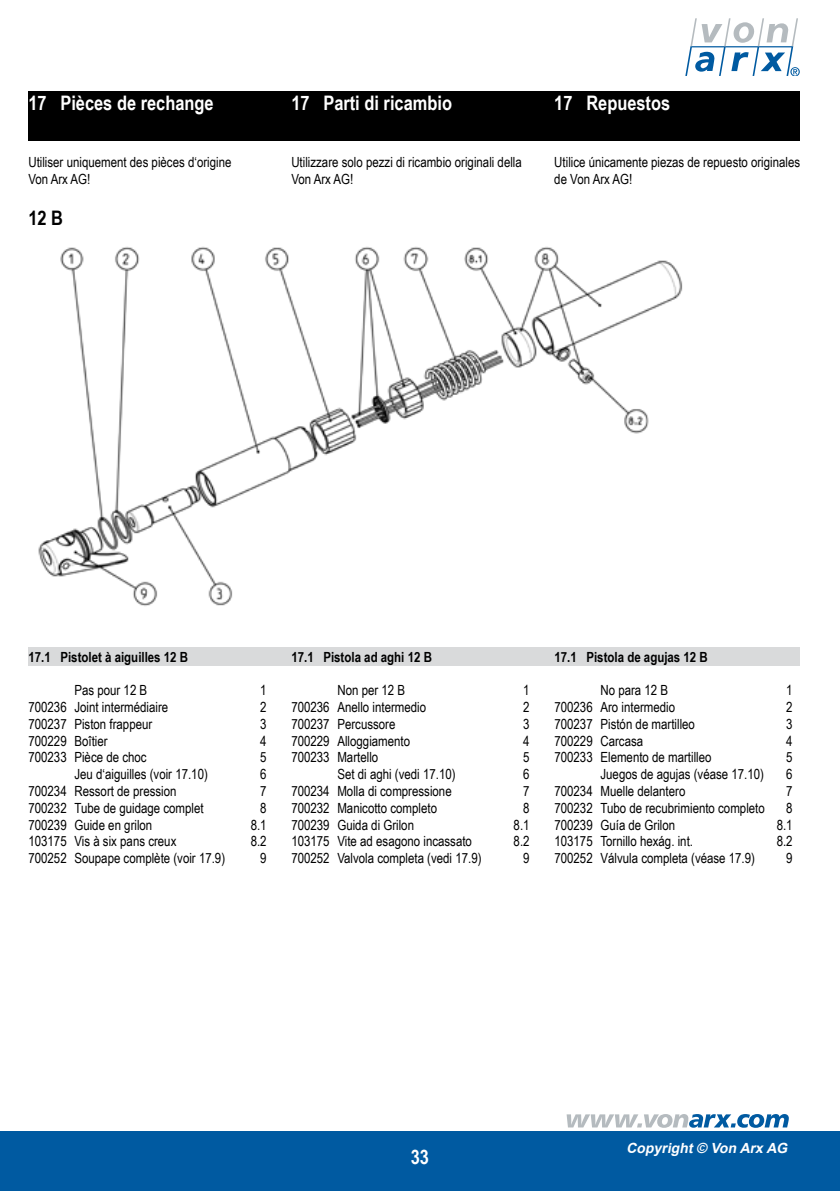
<style>
.page{position:relative;width:840px;height:1191px;background:#fff}
.page>*{position:absolute;margin:0;border:0;box-sizing:border-box;transform-origin:0 0}
.t1{font:700 20px "Arial Narrow";color:#fff}
.t2{font:700 20px "Arial Narrow";color:#000}
.t3{font:14px/16.8px "Arial Narrow";color:#000}
.t4{font:700 14px "Arial Narrow";color:#000}
.t5{font:italic 700 14px "Arial";color:#fff}
</style>
<div class="page">
<svg style="left:685px;top:18px;width:114px;height:58px"></svg>
<div style="left:0;top:1131px;width:839px;height:60px;background:#005aa1"></div>
<svg style="left:566px;top:1114px;width:222px;height:13px"></svg>
<div style="left:28px;top:91px;width:771px;height:49px;background:#000"></div>
<div style="left:28px;top:647px;width:771px;height:19px;background:#d9dadb"></div>
<img style="left:38px;top:246px;width:645px;height:360px">
<h1 class="t1" style="left:28px;top:87px;width:187px">17 Pièces de rechange</h1>
<p class="t3" style="left:28px;top:153px;width:204px">Utiliser uniquement des pièces d‘origine<br>Von Arx AG!</p>
<h1 class="t2" style="left:28px;top:203px;width:36px">12 B</h1>
<h1 class="t1" style="left:291px;top:87px;width:162px">17 Parti di ricambio</h1>
<p class="t3" style="left:291px;top:153px;width:232px">Utilizzare solo pezzi di ricambio originali della<br>Von Arx AG!</p>
<h1 class="t1" style="left:554px;top:87px;width:117px">17 Repuestos</h1>
<p class="t3" style="left:554px;top:153px;width:247px">Utilice únicamente piezas de repuesto originales de Von Arx AG!</p>
<p class="t4" style="left:28px;top:646px;width:161px">17.1 Pistolet à aiguilles 12 B</p>
<p class="t3" style="left:74px;top:681px;width:74px">Pas pour 12 B</p>
<p class="t3" style="left:260px;top:681px;width:8px">1</p>
<p class="t3" style="left:28px;top:698px;width:141px">700236 Joint intermédiaire</p>
<p class="t3" style="left:260px;top:698px;width:8px">2</p>
<p class="t3" style="left:28px;top:715px;width:125px">700237 Piston frappeur</p>
<p class="t3" style="left:260px;top:715px;width:8px">3</p>
<p class="t3" style="left:28px;top:731px;width:81px">700229 Boîtier</p>
<p class="t3" style="left:260px;top:731px;width:8px">4</p>
<p class="t3" style="left:28px;top:748px;width:120px">700233 Pièce de choc</p>
<p class="t3" style="left:260px;top:748px;width:8px">5</p>
<p class="t3" style="left:74px;top:765px;width:135px">Jeu d‘aiguilles (voir 17.10)</p>
<p class="t3" style="left:260px;top:765px;width:8px">6</p>
<p class="t3" style="left:28px;top:782px;width:150px">700234 Ressort de pression</p>
<p class="t3" style="left:260px;top:782px;width:8px">7</p>
<p class="t3" style="left:28px;top:799px;width:177px">700232 Tube de guidage complet</p>
<p class="t3" style="left:260px;top:799px;width:8px">8</p>
<p class="t3" style="left:28px;top:815px;width:125px">700239 Guide en grilon</p>
<p class="t3" style="left:250px;top:815px;width:17px">8.1</p>
<p class="t3" style="left:28px;top:832px;width:149px">103175 Vis à six pans creux</p>
<p class="t3" style="left:250px;top:832px;width:17px">8.2</p>
<p class="t3" style="left:28px;top:849px;width:198px">700252 Soupape complète (voir 17.9)</p>
<p class="t3" style="left:260px;top:849px;width:8px">9</p>
<p class="t4" style="left:291px;top:646px;width:142px">17.1 Pistola ad aghi 12 B</p>
<p class="t3" style="left:337px;top:681px;width:69px">Non per 12 B</p>
<p class="t3" style="left:523px;top:681px;width:8px">1</p>
<p class="t3" style="left:291px;top:698px;width:136px">700236 Anello intermedio</p>
<p class="t3" style="left:523px;top:698px;width:8px">2</p>
<p class="t3" style="left:291px;top:715px;width:106px">700237 Percussore</p>
<p class="t3" style="left:523px;top:715px;width:8px">3</p>
<p class="t3" style="left:291px;top:731px;width:120px">700229 Alloggiamento</p>
<p class="t3" style="left:523px;top:731px;width:8px">4</p>
<p class="t3" style="left:291px;top:748px;width:88px">700233 Martello</p>
<p class="t3" style="left:523px;top:748px;width:8px">5</p>
<p class="t3" style="left:337px;top:765px;width:120px">Set di aghi (vedi 17.10)</p>
<p class="t3" style="left:523px;top:765px;width:8px">6</p>
<p class="t3" style="left:291px;top:782px;width:162px">700234 Molla di compressione</p>
<p class="t3" style="left:523px;top:782px;width:8px">7</p>
<p class="t3" style="left:291px;top:799px;width:147px">700232 Manicotto completo</p>
<p class="t3" style="left:523px;top:799px;width:8px">8</p>
<p class="t3" style="left:291px;top:815px;width:124px">700239 Guida di Grilon</p>
<p class="t3" style="left:513px;top:815px;width:17px">8.1</p>
<p class="t3" style="left:291px;top:832px;width:182px">103175 Vite ad esagono incassato</p>
<p class="t3" style="left:513px;top:832px;width:17px">8.2</p>
<p class="t3" style="left:291px;top:849px;width:192px">700252 Valvola completa (vedi 17.9)</p>
<p class="t3" style="left:523px;top:849px;width:8px">9</p>
<p class="t4" style="left:554px;top:646px;width:155px">17.1 Pistola de agujas 12 B</p>
<p class="t3" style="left:600px;top:681px;width:69px">No para 12 B</p>
<p class="t3" style="left:785px;top:681px;width:8px">1</p>
<p class="t3" style="left:554px;top:698px;width:122px">700236 Aro intermedio</p>
<p class="t3" style="left:785px;top:698px;width:8px">2</p>
<p class="t3" style="left:554px;top:715px;width:142px">700237 Pistón de martilleo</p>
<p class="t3" style="left:785px;top:715px;width:8px">3</p>
<p class="t3" style="left:554px;top:731px;width:90px">700229 Carcasa</p>
<p class="t3" style="left:785px;top:731px;width:8px">4</p>
<p class="t3" style="left:554px;top:748px;width:159px">700233 Elemento de martilleo</p>
<p class="t3" style="left:785px;top:748px;width:8px">5</p>
<p class="t3" style="left:600px;top:765px;width:165px">Juegos de agujas (véase 17.10)</p>
<p class="t3" style="left:785px;top:765px;width:8px">6</p>
<p class="t3" style="left:554px;top:782px;width:132px">700234 Muelle delantero</p>
<p class="t3" style="left:785px;top:782px;width:8px">7</p>
<p class="t3" style="left:554px;top:799px;width:212px">700232 Tubo de recubrimiento completo</p>
<p class="t3" style="left:785px;top:799px;width:8px">8</p>
<p class="t3" style="left:554px;top:815px;width:122px">700239 Guía de Grilon</p>
<p class="t3" style="left:776px;top:815px;width:17px">8.1</p>
<p class="t3" style="left:554px;top:832px;width:140px">103175 Tornillo hexág. int.</p>
<p class="t3" style="left:776px;top:832px;width:17px">8.2</p>
<p class="t3" style="left:554px;top:849px;width:202px">700252 Válvula completa (véase 17.9)</p>
<p class="t3" style="left:785px;top:849px;width:8px">9</p>
<h1 class="t1" style="left:410px;top:1142px;width:20px">33</h1>
<p class="t5" style="left:626px;top:1138px;width:166px">Copyright© Von Arx AG</p>
</div>
